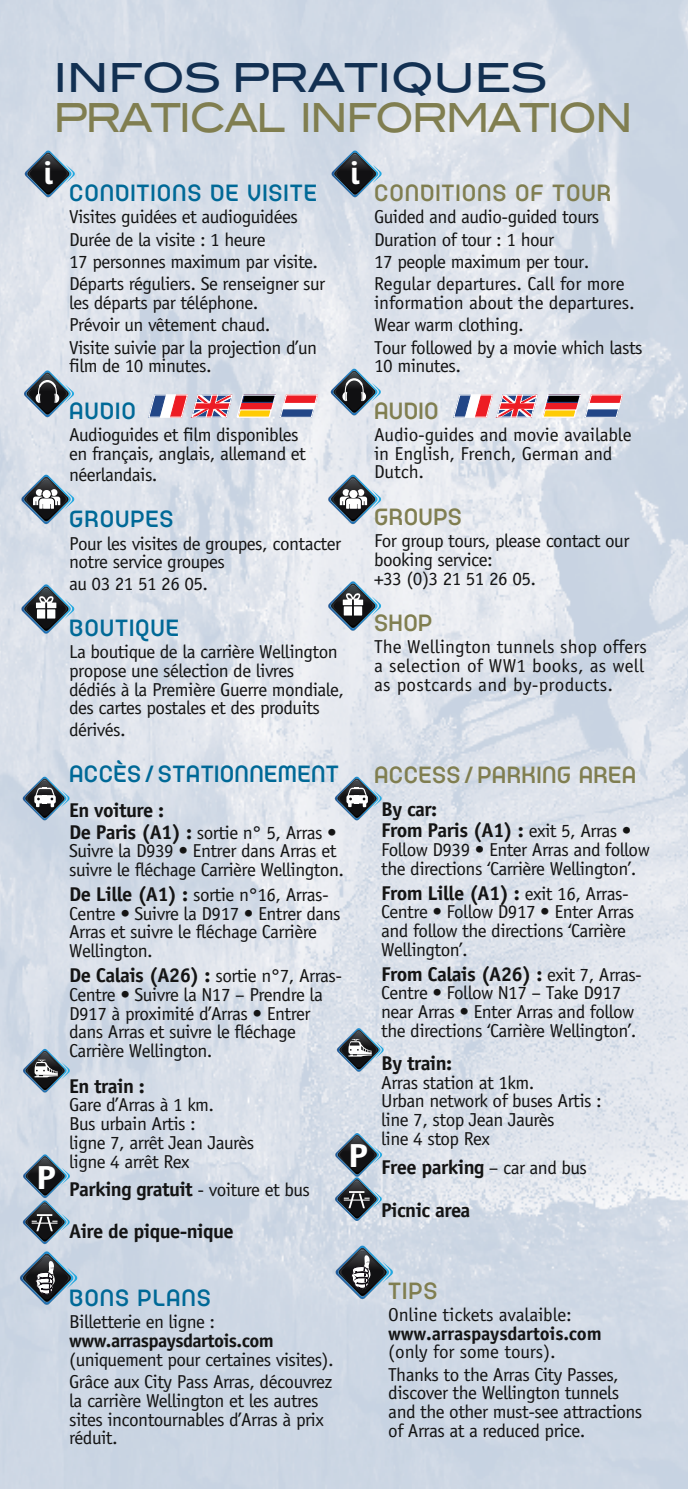
<style>
.page{position:relative;width:688px;height:1489px;background:#fff}
.page>*{position:absolute;margin:0;border:0;box-sizing:border-box;transform-origin:0 0}
.t1{font:500 40px "Blair ITC";letter-spacing:-.07em;color:#807e50;scale:.9 1}
.t2{font:500 40px "Blair ITC";letter-spacing:-.03em;color:#123052}
.t3{font:700 33.5px "Officina Sans";color:#fff;scale:1.15 1}
.t4{font:500 31px "Pluto";color:#fff}
.t5{font:500 25px "ARS District";letter-spacing:.035em;color:#006997}
.t6{font:500 25px "ARS District";letter-spacing:.015em;color:#807e50}
.t7{font:500 25px "ARS District";letter-spacing:.015em;color:#006997}
.t8{font:500 25px "ARS District";letter-spacing:.035em;color:#807e50}
.t9{font:700 20px/42.5px "Officina Sans";letter-spacing:-.03em;color:#141414}
.t10{font:18.75px/18.8px "Officina Sans";letter-spacing:-.03em;color:#141414}
.t11{font:18.75px/18.8px "Officina Sans";letter-spacing:-.01em;color:#141414}
.t12{font:18.75px/18.8px "Officina Sans";letter-spacing:.01em;color:#141414}
.t13{font:700 18.75px "Officina Sans";letter-spacing:-.02em;color:#141414}
.s1{font-weight:700;font-size:20px}
.s2{font-weight:400;font-size:18.75px}
</style>
<div class="page">
<img style="left:0;top:0;width:687px;height:1488px">
<svg style="left:148px;top:394px;width:170px;height:24px"></svg>
<svg style="left:453px;top:394px;width:170px;height:24px"></svg>
<img style="left:24px;top:150px;width:1px;height:47px">
<svg style="left:25px;top:150px;width:50px;height:47px"></svg>
<svg style="left:331px;top:150px;width:51px;height:47px"></svg>
<svg style="left:24px;top:370px;width:50px;height:47px"></svg>
<img style="left:330px;top:368px;width:1px;height:47px">
<svg style="left:331px;top:368px;width:50px;height:47px"></svg>
<svg style="left:21px;top:474px;width:54px;height:50px"></svg>
<svg style="left:328px;top:474px;width:53px;height:50px"></svg>
<svg style="left:21px;top:584px;width:54px;height:49px"></svg>
<svg style="left:328px;top:581px;width:53px;height:49px"></svg>
<svg style="left:23px;top:1048px;width:47px;height:44px"></svg>
<img style="left:336px;top:1027px;width:45px;height:44px">
<svg style="left:337px;top:1028px;width:47px;height:43px"></svg>
<img style="left:22px;top:776px;width:1px;height:44px">
<svg style="left:23px;top:776px;width:47px;height:44px"></svg>
<img style="left:334px;top:776px;width:1px;height:44px">
<svg style="left:335px;top:776px;width:47px;height:44px"></svg>
<svg style="left:23px;top:1154px;width:47px;height:89px"></svg>
<img style="left:334px;top:1177px;width:1px;height:43px">
<svg style="left:335px;top:1132px;width:47px;height:88px"></svg>
<svg style="left:20px;top:1251px;width:58px;height:53px"></svg>
<svg style="left:335px;top:1245px;width:58px;height:53px"></svg>
<h1 class="t2" style="left:53px;top:63px;width:496px">INFOS PRATIQUES</h1>
<h1 class="t1" style="left:53px;top:103px;width:645px">PRATICAL INFORMATION</h1>
<h3 class="t4" style="left:43px;top:156px;width:12px">i</h3>
<h3 class="t4" style="left:350px;top:156px;width:12px">i</h3>
<h3 class="t5" style="left:69px;top:184px;width:249px">CONDITIONS DE VISITE</h3>
<p class="t10" style="left:69px;top:208px;width:257px;line-height:22.2px">Visites guidées et audioguidées<br>Durée de la visite : 1 heure<br>17 personnes maximum par visite.<br>Départs réguliers. Se renseigner sur</p>
<p class="t10" style="left:69px;top:294px;width:249px;line-height:22.2px">les départs par téléphone.<br>Prévoir un vêtement chaud.<br>Visite suivie par la projection d’un</p>
<p class="t10" style="left:69px;top:359px;width:144px">film de 10 minutes.</p>
<h3 class="t5" style="left:69px;top:402px;width:68px">AUDIO</h3>
<p class="t10" style="left:69px;top:427px;width:238px">Audioguides et film disponibles en français, anglais, allemand et</p>
<p class="t10" style="left:69px;top:467px;width:90px">néerlandais.</p>
<h3 class="t5" style="left:69px;top:510px;width:106px">GROUPES</h3>
<p class="t10" style="left:69px;top:536px;width:273px">Pour les visites de groupes, contacter notre service groupes</p>
<p class="t10" style="left:69px;top:576px;width:141px">au 03 21 51 26 05.</p>
<h3 class="t5" style="left:69px;top:619px;width:111px">BOUTIQUE</h3>
<p class="t10" style="left:69px;top:645px;width:276px">La boutique de la carrière Wellington propose une sélection de livres dédiés à la Première Guerre mondiale, des cartes postales et des produits</p>
<p class="t10" style="left:69px;top:722px;width:58px">dérivés.</p>
<h3 class="t7" style="left:69px;top:765px;width:271px">ACCÈS / STATIONNEMENT</h3>
<p class="t9" style="left:69px;top:792px;width:97px">En voiture :</p>
<p class="t10" style="left:69px;top:825px;width:276px"><span class="s1">De Paris (A1) :</span> sortie n° 5, Arras •<br>Suivre la D939 • Entrer dans Arras et suivre le fléchage Carrière Wellington.</p>
<p class="t10" style="left:69px;top:887px;width:273px"><span class="s1">De Lille (A1) :</span> sortie n°16, Arras-<br>Centre • Suivre la D917 • Entrer dans<br>Arras et suivre le fléchage Carrière<br>Wellington.</p>
<p class="t10" style="left:69px;top:968px;width:274px"><span class="s1">De Calais (A26) :</span> sortie n°7, Arras-<br>Centre • Suivre la N17 – Prendre la<br>D917 à proximité d’Arras • Entrer dans Arras et suivre le fléchage<br>Carrière Wellington.</p>
<p class="t9" style="left:69px;top:1067px;width:77px">En train :</p>
<p class="t10" style="left:69px;top:1097px;width:187px">Gare d’Arras à 1 km.<br>Bus urbain Artis :<br>ligne 7, arrêt Jean Jaurès ligne 4 arrêt Rex</p>
<p class="t9" style="left:69px;top:1170px;width:242px">Parking gratuit <span class="s2">- voiture et bus<br></span>Aire de pique-nique</p>
<h3 class="t8" style="left:374px;top:184px;width:238px">CONDITIONS OF TOUR</h3>
<p class="t10" style="left:374px;top:208px;width:252px;line-height:22.2px">Guided and audio-guided tours<br>Duration of tour : 1 hour<br>17 people maximum per tour.<br>Regular departures. Call for more</p>
<p class="t10" style="left:374px;top:294px;width:270px;line-height:22.2px">information about the departures.<br>Wear warm clothing.<br>Tour followed by a movie which lasts</p>
<p class="t10" style="left:374px;top:359px;width:88px">10 minutes.</p>
<h3 class="t6" style="left:374px;top:402px;width:66px">AUDIO</h3>
<p class="t11" style="left:374px;top:427px;width:259px">Audio-guides and movie available in English, French, German and<br>Dutch.</p>
<h3 class="t6" style="left:374px;top:508px;width:89px">GROUPS</h3>
<p class="t10" style="left:374px;top:533px;width:257px">For group tours, please contact our booking service:<br>+33 (0)3 21 51 26 05.</p>
<h3 class="t6" style="left:374px;top:614px;width:60px">SHOP</h3>
<p class="t12" style="left:374px;top:640px;width:274px">The Wellington tunnels shop offers a selection of WW1 books, as well as postcards and by-products.</p>
<h3 class="t6" style="left:374px;top:766px;width:264px">ACCESS / PARKING AREA</h3>
<p class="t9" style="left:381px;top:801px;width:252px;line-height:21.2px">By car:<br>From Paris (A1) : <span class="s2">exit 5, Arras •</span></p>
<p class="t10" style="left:381px;top:842px;width:270px">Follow D939 • Enter Arras and follow the directions ‘Carrière Wellington’.</p>
<p class="t9" style="left:381px;top:874px;width:249px">From Lille (A1) : <span class="s2">exit 16, Arras-</span></p>
<p class="t10" style="left:381px;top:905px;width:254px">Centre • Follow D917 • Enter Arras and follow the directions ‘Carrière<br>Wellington’.</p>
<p class="t9" style="left:381px;top:955px;width:262px">From Calais (A26) : <span class="s2">exit 7, Arras-</span></p>
<p class="t10" style="left:381px;top:986px;width:257px">Centre • Follow N17 – Take D917 near Arras • Enter Arras and follow the directions ‘Carrière Wellington’.</p>
<p class="t9" style="left:381px;top:1044px;width:73px">By train:</p>
<p class="t10" style="left:381px;top:1075px;width:222px">Arras station at 1km.<br>Urban network of buses Artis : line 7, stop Jean Jaurès<br>line 4 stop Rex</p>
<p class="t9" style="left:381px;top:1148px;width:207px">Free parking <span class="s2">– car and bus<br></span>Picnic area</p>
<h2 class="t3" style="left:348px;top:1143px;width:19px">P</h2>
<h2 class="t3" style="left:36px;top:1164px;width:19px">P</h2>
<h3 class="t5" style="left:69px;top:1289px;width:143px">BONS PLANS</h3>
<p class="t10" style="left:69px;top:1314px;width:148px">Billetterie en ligne :</p>
<p class="t13" style="left:69px;top:1333px;width:206px">www.arraspaysdartois.com</p>
<p class="t10" style="left:69px;top:1350px;width:266px;line-height:22.2px">(uniquement pour certaines visites).<br>Grâce aux City Pass Arras, découvrez</p>
<p class="t10" style="left:69px;top:1393px;width:256px">la carrière Wellington et les autres sites incontournables d’Arras à prix réduit.</p>
<h3 class="t6" style="left:388px;top:1281px;width:51px">TIPS</h3>
<p class="t11" style="left:388px;top:1307px;width:185px">Online tickets avalaible:</p>
<p class="t13" style="left:388px;top:1326px;width:215px">www.arraspaysdartois.com</p>
<p class="t10" style="left:388px;top:1343px;width:232px;line-height:22.2px">(only for some tours).<br>Thanks to the Arras City Passes,</p>
<p class="t10" style="left:388px;top:1385px;width:255px">discover the Wellington tunnels and the other must-see attractions of Arras at a reduced price.</p>
</div>
